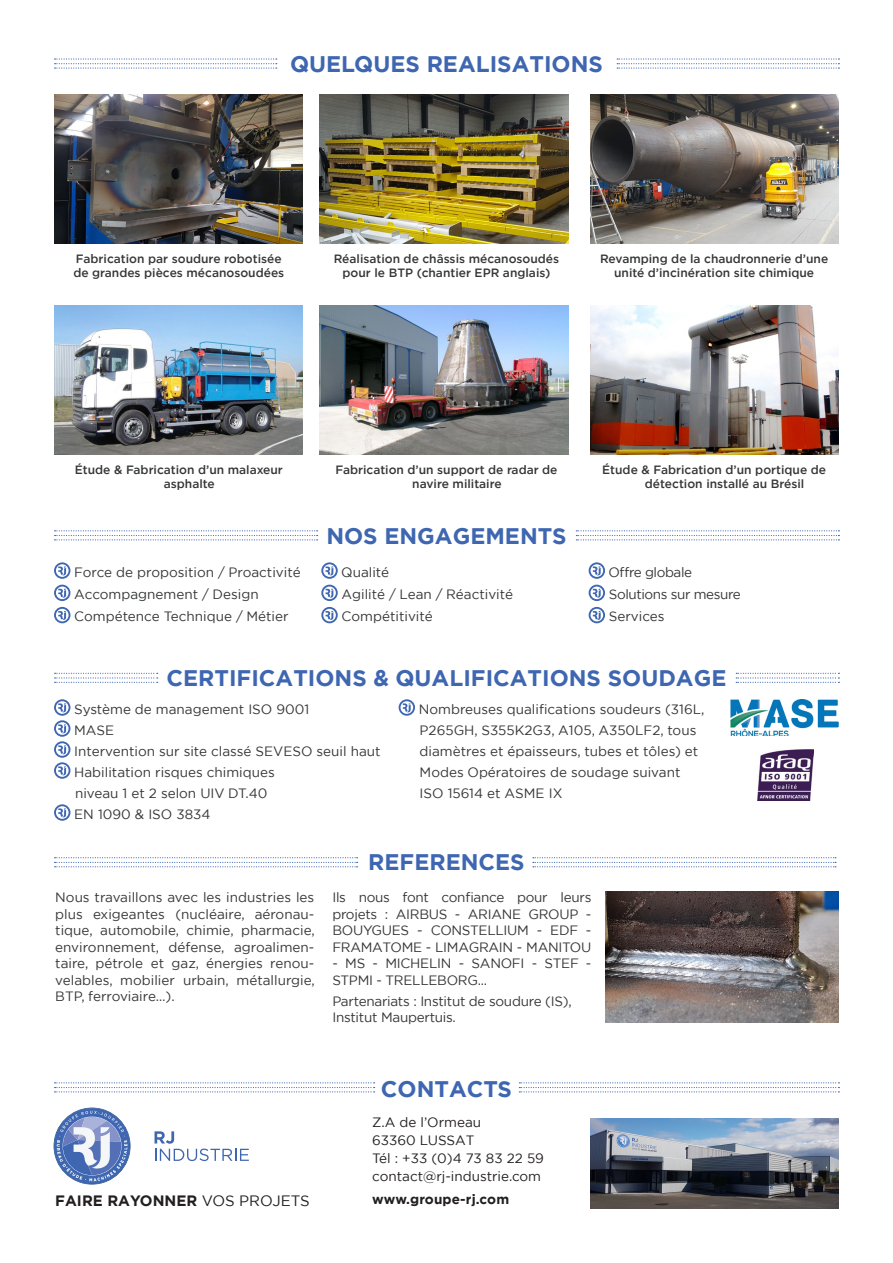
<style>
.page{position:relative;width:893px;height:1263px;background:#fff}
.page>*{position:absolute;margin:0;border:0;box-sizing:border-box;transform-origin:0 0}
.t1{font:700 22.5px "Gotham";color:#3e66b1}
.t2{font:700 15px "Gotham";color:#231f20}
.t3{font:13.5px/16.5px "Gotham";color:#343735}
.t4{font:13.5px/16.5px "Gotham";letter-spacing:-.02em;color:#343735}
.t5{font:13.5px "Gotham";color:#231f20}
.t6{font:13.5px "Gotham";letter-spacing:-.03em;color:#343735}
.t7{font:700 13.5px "Gotham";letter-spacing:.01em;color:#231f20}
.t8{font:500 12px/14.4px "Gotham";color:#343735}
.s1{font-weight:400}
</style>
<div class="page">
<svg style="left:155px;top:1131px;width:94px;height:30px"></svg>
<svg style="left:54px;top:1107px;width:77px;height:77px"></svg>
<img style="left:54px;top:95px;width:249px;height:148px">
<img style="left:54px;top:306px;width:249px;height:148px">
<img style="left:320px;top:95px;width:249px;height:148px">
<img style="left:320px;top:306px;width:249px;height:148px">
<img style="left:590px;top:95px;width:249px;height:148px">
<img style="left:590px;top:306px;width:249px;height:148px">
<img style="left:606px;top:891px;width:233px;height:132px">
<img style="left:590px;top:1119px;width:249px;height:90px">
<svg style="left:54px;top:562px;width:16px;height:17px"></svg>
<svg style="left:54px;top:585px;width:16px;height:16px"></svg>
<svg style="left:54px;top:607px;width:16px;height:16px"></svg>
<svg style="left:321px;top:562px;width:17px;height:17px"></svg>
<svg style="left:321px;top:585px;width:17px;height:16px"></svg>
<svg style="left:321px;top:607px;width:17px;height:16px"></svg>
<svg style="left:589px;top:562px;width:16px;height:17px"></svg>
<svg style="left:589px;top:585px;width:16px;height:16px"></svg>
<svg style="left:589px;top:607px;width:16px;height:16px"></svg>
<svg style="left:54px;top:699px;width:16px;height:80px"></svg>
<svg style="left:54px;top:804px;width:16px;height:17px"></svg>
<svg style="left:399px;top:699px;width:16px;height:17px"></svg>
<svg style="left:55px;top:58px;width:222px;height:11px"></svg>
<svg style="left:617px;top:58px;width:222px;height:11px"></svg>
<svg style="left:55px;top:530px;width:263px;height:10px"></svg>
<svg style="left:576px;top:530px;width:263px;height:10px"></svg>
<svg style="left:55px;top:673px;width:103px;height:10px"></svg>
<svg style="left:736px;top:673px;width:103px;height:10px"></svg>
<svg style="left:55px;top:857px;width:303px;height:10px"></svg>
<svg style="left:533px;top:857px;width:303px;height:10px"></svg>
<svg style="left:55px;top:1082px;width:320px;height:10px"></svg>
<svg style="left:519px;top:1082px;width:320px;height:10px"></svg>
<img style="left:758px;top:750px;width:55px;height:51px">
<img style="left:731px;top:700px;width:108px;height:36px">
<p class="t1" style="left:290px;top:49px;width:314px">QUELQUES REALISATIONS</p>
<p class="t8" style="left:73px;top:251px;width:212px">Fabrication par soudure robotisée de grandes pièces mécanosoudées</p>
<p class="t8" style="left:334px;top:251px;width:227px;text-align:center">Réalisation de châssis mécanosoudés pour le BTP (chantier EPR anglais)</p>
<p class="t8" style="left:600px;top:251px;width:230px;text-align:center">Revamping de la chaudronnerie d’une unité d’incinération site chimique</p>
<p class="t8" style="left:164px;top:462px;width:121px;text-indent:-89px">Étude &amp; Fabrication d’un malaxeur asphalte</p>
<p class="t8" style="left:412px;top:462px;width:147px;text-indent:-77px">Fabrication d’un support de radar de navire militaire</p>
<p class="t8" style="left:645px;top:462px;width:183px;text-indent:-43px">Étude &amp; Fabrication d’un portique de détection installé au Brésil</p>
<p class="t3" style="left:74px;top:563px;width:228px">Force de proposition / Proactivité</p>
<p class="t3" style="left:74px;top:586px;width:186px">Accompagnement / Design</p>
<p class="t3" style="left:74px;top:608px;width:216px">Compétence Technique / Métier</p>
<p class="t1" style="left:326px;top:521px;width:241px">NOS ENGAGEMENTS</p>
<p class="t3" style="left:341px;top:563px;width:49px">Qualité</p>
<p class="t3" style="left:342px;top:586px;width:173px">Agilité / Lean / Réactivité</p>
<p class="t3" style="left:342px;top:608px;width:93px">Compétitivité</p>
<p class="t6" style="left:609px;top:563px;width:85px">Offre globale</p>
<p class="t6" style="left:609px;top:585px;width:133px">Solutions sur mesure</p>
<p class="t3" style="left:609px;top:608px;width:57px">Services</p>
<p class="t1" style="left:167px;top:663px;width:561px">CERTIFICATIONS &amp; QUALIFICATIONS SOUDAGE</p>
<p class="t3" style="left:74px;top:700px;width:237px">Système de management ISO 9001</p>
<p class="t3" style="left:74px;top:721px;width:42px">MASE</p>
<p class="t3" style="left:74px;top:742px;width:308px">Intervention sur site classé SEVESO seuil haut</p>
<p class="t3" style="left:74px;top:761px;width:202px;line-height:21px">Habilitation risques chimiques niveau 1 et 2 selon UIV DT.40</p>
<p class="t3" style="left:74px;top:805px;width:138px">EN 1090 &amp; ISO 3834</p>
<p class="t3" style="left:419px;top:698px;width:287px;line-height:21px">Nombreuses qualifications soudeurs (316L, P265GH, S355K2G3, A105, A350LF2, tous diamètres et épaisseurs, tubes et tôles) et Modes Opératoires de soudage suivant ISO 15614 et ASME IX</p>
<p class="t1" style="left:368px;top:847px;width:158px">REFERENCES</p>
<p class="t3" style="left:55px;top:889px;width:261px;text-align:justify">Nous travaillons avec les industries les plus exigeantes (nucléaire, aéronau&shy;tique, automobile, chimie, pharmacie, environnement, défense, agroalimen&shy;taire, pétrole et gaz, énergies renou&shy;velables, mobilier urbain, métallurgie, BTP, ferroviaire…).</p>
<p class="t3" style="left:332px;top:889px;width:261px;text-align:justify">Ils nous font confiance pour leurs projets : AIRBUS - ARIANE GROUP - BOUYGUES - CONSTELLIUM - EDF - FRAMATOME - LIMAGRAIN - MANITOU</p>
<p class="t4" style="left:332px;top:955px;width:261px">- MS - MICHELIN - SANOFI - STEF -<br>STPMI - TRELLEBORG...</p>
<p class="t4" style="left:332px;top:992px;width:241px">Partenariats : Institut de soudure (IS),<br>Institut Maupertuis.</p>
<p class="t1" style="left:381px;top:1074px;width:133px">CONTACTS</p>
<p class="t5" style="left:372px;top:1113px;width:111px">Z.A de l’Ormeau</p>
<p class="t5" style="left:372px;top:1131px;width:104px">63360 LUSSAT</p>
<p class="t5" style="left:372px;top:1149px;width:173px">Tél : +33 (0)4 73 83 22 59</p>
<p class="t5" style="left:372px;top:1167px;width:170px">contact@rj-industrie.com</p>
<p class="t2" style="left:55px;top:1191px;width:256px">FAIRE RAYONNER <span class="s1">VOS PROJETS</span></p>
<p class="t7" style="left:372px;top:1190px;width:138px">www.groupe-rj.com</p>
</div>
